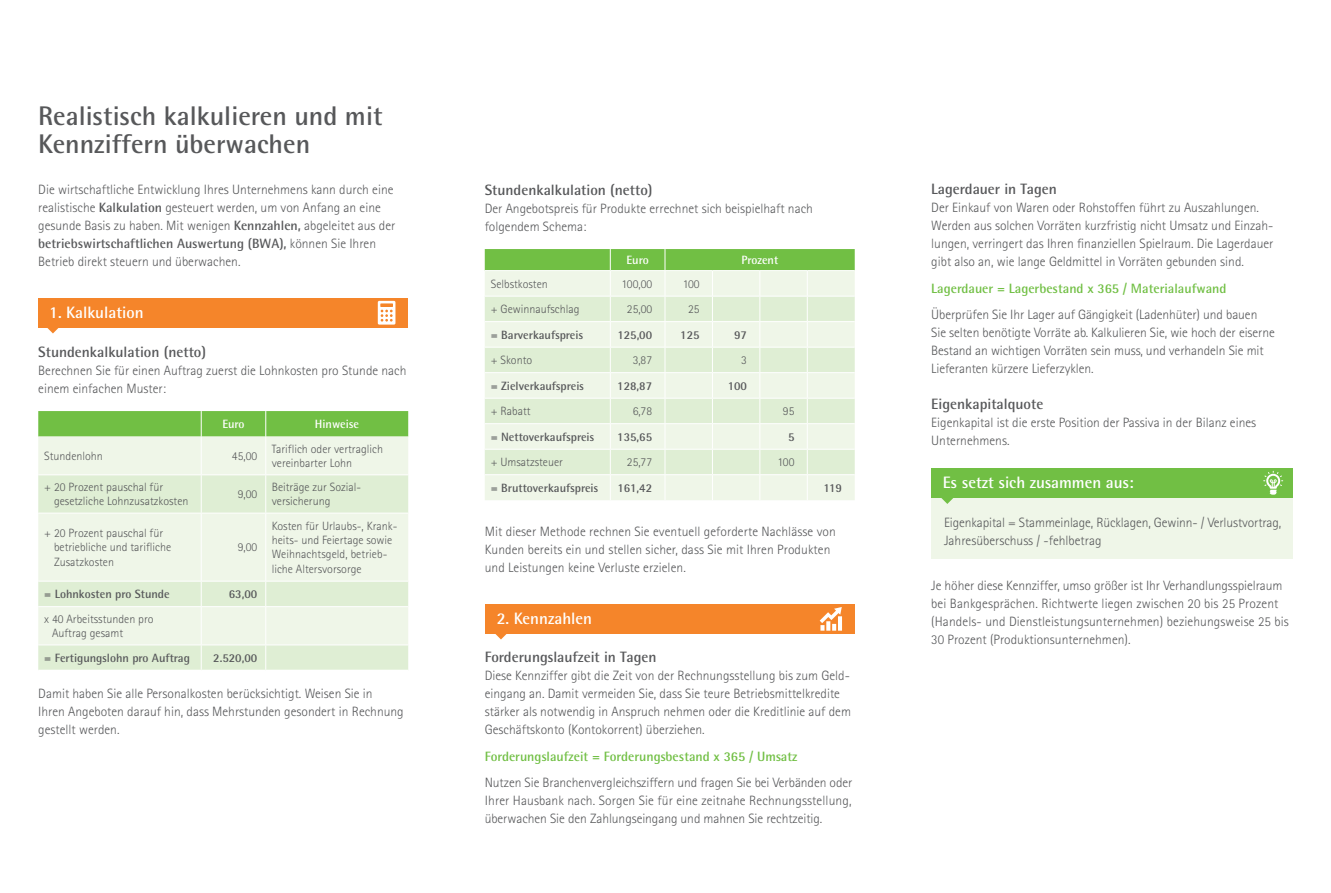
<style>
.page{position:relative;width:1331px;height:893px;background:#fff}
.page>*{position:absolute;margin:0;border:0;box-sizing:border-box;transform-origin:0 0}
.t1{font:700 27px/28.5px "Agfa Rotis Semisans";color:#57585a}
.t2{font:700 16.5px "Agfa Rotis Semisans";color:#fff}
.t3{font:700 15px "Agfa Rotis Semisans";color:#57585a}
.t4{font:300 13.5px/18px "Agfa Rotis Sans Serif";color:#57585a}
.t5{font:700 13.5px "Agfa Rotis Semisans";color:#71bf44}
.t6{font:700 13.5px "Agfa Rotis Semisans";color:#57585a}
.t7{font:300 12px/14.4px "Agfa Rotis Sans Serif";color:#57585a}
.t8{font:700 12px "Agfa Rotis Semisans";color:#57585a}
.t9{font:700 12px "Agfa Rotis Semisans";color:#fff}
.s1{font-family:"Agfa Rotis Semisans";font-weight:700}
.s2{font-family:"Agfa Rotis Sans Serif";font-weight:300}
</style>
<div class="page">
<div style="left:38px;top:437px;width:370px;height:37px;background:#eff6e8"></div>
<svg style="left:38px;top:475px;width:370px;height:195px;background:#e8f2df"></svg>
<svg style="left:38px;top:411px;width:370px;height:26px;background:#75c049"></svg>
<hr style="left:201px;top:437px;width:1px;height:37px;background:#fff">
<hr style="left:265px;top:437px;width:1px;height:37px;background:#fff">
<hr style="left:201px;top:475px;width:1px;height:38px;background:#fff">
<hr style="left:265px;top:475px;width:1px;height:38px;background:#fff">
<hr style="left:201px;top:513px;width:1px;height:68px;background:#fff">
<hr style="left:265px;top:513px;width:1px;height:68px;background:#fff">
<svg style="left:201px;top:582px;width:1px;height:24px"></svg>
<svg style="left:265px;top:582px;width:1px;height:24px"></svg>
<hr style="left:201px;top:607px;width:1px;height:38px;background:#fff">
<hr style="left:265px;top:607px;width:1px;height:38px;background:#fff">
<svg style="left:201px;top:646px;width:1px;height:24px"></svg>
<svg style="left:265px;top:646px;width:1px;height:24px"></svg>
<hr style="left:38px;top:513px;width:163px;height:1px;background:#fff">
<hr style="left:201px;top:513px;width:65px;height:1px;background:#fff">
<hr style="left:266px;top:513px;width:142px;height:1px;background:#fff">
<hr style="left:38px;top:581px;width:163px;height:1px;background:#fff">
<hr style="left:201px;top:581px;width:65px;height:1px;background:#fff">
<hr style="left:266px;top:581px;width:142px;height:1px;background:#fff">
<hr style="left:38px;top:606px;width:163px;height:1px;background:#fff">
<hr style="left:201px;top:606px;width:65px;height:1px;background:#fff">
<hr style="left:266px;top:606px;width:142px;height:1px;background:#fff">
<hr style="left:38px;top:645px;width:163px;height:1px;background:#fff">
<hr style="left:201px;top:645px;width:65px;height:1px;background:#fff">
<hr style="left:266px;top:645px;width:142px;height:1px;background:#fff">
<svg style="left:485px;top:249px;width:370px;height:251px;background:#dfeed3"></svg>
<div style="left:38px;top:298px;width:370px;height:29px;background:#f5852a"></div>
<svg style="left:47px;top:327px;width:12px;height:6px"></svg>
<svg style="left:378px;top:301px;width:17px;height:24px"></svg>
<div style="left:931px;top:498px;width:362px;height:60px;background:#eff6e8"></div>
<div style="left:931px;top:468px;width:361px;height:30px;background:#71bf44"></div>
<svg style="left:941px;top:498px;width:12px;height:6px"></svg>
<svg style="left:1263px;top:471px;width:20px;height:24px"></svg>
<div style="left:485px;top:604px;width:370px;height:29px;background:#f5852a"></div>
<svg style="left:495px;top:633px;width:12px;height:6px"></svg>
<svg style="left:820px;top:607px;width:22px;height:24px"></svg>
<h1 class="t1" style="left:38px;top:101px;width:346px">Realistisch kalkulieren und mit<br>Kennziffern überwachen</h1>
<p class="t4" style="left:38px;top:181px;width:359px">Die wirtschaftliche Entwicklung Ihres Unternehmens kann durch eine realistische <span class="s1">Kalkulation</span> gesteuert werden, um von Anfang an eine gesunde Basis zu haben. Mit wenigen <span class="s1">Kennzahlen,</span> abgeleitet aus der</p>
<p class="t6" style="left:38px;top:236px;width:339px">betriebswirtschaftlichen Auswertung (BWA), <span class="s2">können Sie Ihren</span></p>
<p class="t4" style="left:38px;top:253px;width:204px">Betrieb direkt steuern und überwachen.</p>
<p class="t2" style="left:49px;top:302px;width:96px">1. Kalkulation</p>
<p class="t3" style="left:38px;top:343px;width:169px">Stundenkalkulation (netto)</p>
<p class="t4" style="left:38px;top:361px;width:370px">Berechnen Sie für einen Auftrag zuerst die Lohnkosten pro Stunde nach einem einfachen Muster:</p>
<p class="t9" style="left:222px;top:416px;width:24px">Euro</p>
<p class="t9" style="left:315px;top:416px;width:46px">Hinweise</p>
<p class="t7" style="left:44px;top:449px;width:60px">Stundenlohn</p>
<p class="t7" style="left:232px;top:449px;width:27px">45,00</p>
<p class="t7" style="left:272px;top:441px;width:113px">Tariflich oder vertraglich vereinbarter Lohn</p>
<p class="t7" style="left:54px;top:480px;width:136px;text-indent:-10px">+ 20 Prozent pauschal für gesetzliche Lohnzusatzkosten</p>
<p class="t7" style="left:238px;top:487px;width:21px">9,00</p>
<p class="t7" style="left:272px;top:480px;width:91px">Beiträge zur Sozial&shy;versicherung</p>
<p class="t7" style="left:54px;top:526px;width:119px;text-indent:-10px">+ 20 Prozent pauschal für betriebliche und tarifliche<br>Zusatzkosten</p>
<p class="t7" style="left:272px;top:518px;width:127px">Kosten für Urlaubs-, Krank&shy;heits- und Feiertage sowie<br>Weihnachtsgeld, betrieb&shy;liche Altersvorsorge</p>
<p class="t7" style="left:238px;top:540px;width:21px">9,00</p>
<p class="t8" style="left:44px;top:587px;width:127px">= Lohnkosten pro Stunde</p>
<p class="t8" style="left:229px;top:587px;width:30px">63,00</p>
<p class="t7" style="left:52px;top:611px;width:103px;text-indent:-8px">x 40 Arbeitsstunden pro<br>Auftrag gesamt</p>
<p class="t8" style="left:44px;top:650px;width:147px">= Fertigungslohn pro Auftrag</p>
<p class="t8" style="left:213px;top:650px;width:45px">2.520,00</p>
<p class="t4" style="left:38px;top:684px;width:367px">Damit haben Sie alle Personalkosten berücksichtigt. Weisen Sie in<br>Ihren Angeboten darauf hin, dass Mehrstunden gesondert in Rechnung gestellt werden.</p>
<p class="t3" style="left:485px;top:181px;width:169px">Stundenkalkulation (netto)</p>
<p class="t4" style="left:485px;top:199px;width:330px">Der Angebotspreis für Produkte errechnet sich beispielhaft nach folgendem Schema:</p>
<p class="t9" style="left:626px;top:253px;width:24px">Euro</p>
<p class="t9" style="left:741px;top:253px;width:38px">Prozent</p>
<p class="t7" style="left:491px;top:276px;width:59px">Selbstkosten</p>
<p class="t7" style="left:622px;top:276px;width:32px">100,00</p>
<p class="t7" style="left:683px;top:276px;width:18px">100</p>
<p class="t7" style="left:491px;top:302px;width:90px">+ Gewinnaufschlag</p>
<p class="t7" style="left:627px;top:302px;width:27px">25,00</p>
<p class="t7" style="left:688px;top:302px;width:13px">25</p>
<p class="t8" style="left:491px;top:327px;width:94px">= Barverkaufspreis</p>
<p class="t8" style="left:617px;top:327px;width:36px">125,00</p>
<p class="t8" style="left:680px;top:327px;width:21px">125</p>
<p class="t8" style="left:734px;top:327px;width:14px">97</p>
<p class="t7" style="left:491px;top:353px;width:43px">+ Skonto</p>
<p class="t7" style="left:633px;top:353px;width:21px">3,87</p>
<p class="t7" style="left:741px;top:353px;width:7px">3</p>
<p class="t8" style="left:491px;top:378px;width:95px">= Zielverkaufspreis</p>
<p class="t8" style="left:617px;top:378px;width:36px">128,87</p>
<p class="t8" style="left:728px;top:378px;width:21px">100</p>
<p class="t7" style="left:491px;top:404px;width:41px">+ Rabatt</p>
<p class="t7" style="left:633px;top:404px;width:21px">6,78</p>
<p class="t7" style="left:783px;top:404px;width:13px">95</p>
<p class="t8" style="left:491px;top:429px;width:105px">= Nettoverkaufspreis</p>
<p class="t8" style="left:617px;top:429px;width:36px">135,65</p>
<p class="t8" style="left:788px;top:429px;width:8px">5</p>
<p class="t7" style="left:491px;top:455px;width:74px">+ Umsatzsteuer</p>
<p class="t7" style="left:627px;top:455px;width:27px">25,77</p>
<p class="t7" style="left:778px;top:455px;width:18px">100</p>
<p class="t8" style="left:491px;top:480px;width:109px">= Bruttoverkaufspreis</p>
<p class="t8" style="left:617px;top:480px;width:36px">161,42</p>
<p class="t8" style="left:823px;top:480px;width:20px">119</p>
<p class="t4" style="left:485px;top:522px;width:353px">Mit dieser Methode rechnen Sie eventuell geforderte Nachlässe von<br>Kunden bereits ein und stellen sicher, dass Sie mit Ihren Produkten und Leistungen keine Verluste erzielen.</p>
<p class="t2" style="left:497px;top:608px;width:97px">2. Kennzahlen</p>
<p class="t3" style="left:485px;top:648px;width:173px">Forderungslaufzeit in Tagen</p>
<p class="t4" style="left:485px;top:667px;width:368px">Diese Kennziffer gibt die Zeit von der Rechnungsstellung bis zum Geld&shy;eingang an. Damit vermeiden Sie, dass Sie teure Betriebsmittelkredite stärker als notwendig in Anspruch nehmen oder die Kreditlinie auf dem Geschäftskonto (Kontokorrent) überziehen.</p>
<p class="t5" style="left:485px;top:748px;width:314px">Forderungslaufzeit = Forderungsbestand x 365 / Umsatz</p>
<p class="t4" style="left:485px;top:774px;width:369px;text-align:justify">Nutzen Sie Branchenvergleichsziffern und fragen Sie bei Verbänden oder Ihrer Hausbank nach. Sorgen Sie für eine zeitnahe Rechnungsstellung, überwachen Sie den Zahlungseingang und mahnen Sie rechtzeitig.</p>
<p class="t3" style="left:931px;top:180px;width:127px">Lagerdauer in Tagen</p>
<p class="t4" style="left:931px;top:199px;width:344px">Der Einkauf von Waren oder Rohstoffen führt zu Auszahlungen.<br>Werden aus solchen Vorräten kurzfristig nicht Umsatz und Einzah&shy;lungen, verringert das Ihren finanziellen Spielraum. Die Lagerdauer gibt also an, wie lange Geldmittel in Vorräten gebunden sind.</p>
<p class="t5" style="left:931px;top:280px;width:297px">Lagerdauer = Lagerbestand x 365 / Materialaufwand</p>
<p class="t4" style="left:931px;top:306px;width:345px">Überprüfen Sie Ihr Lager auf Gängigkeit (Ladenhüter) und bauen Sie selten benötigte Vorräte ab. Kalkulieren Sie, wie hoch der eiserne Bestand an wichtigen Vorräten sein muss, und verhandeln Sie mit Lieferanten kürzere Lieferzyklen.</p>
<p class="t3" style="left:931px;top:395px;width:114px">Eigenkapitalquote</p>
<p class="t4" style="left:931px;top:414px;width:326px">Eigenkapital ist die erste Position der Passiva in der Bilanz eines<br>Unternehmens.</p>
<p class="t2" style="left:943px;top:473px;width:192px">Es setzt sich zusammen aus:</p>
<p class="t4" style="left:944px;top:513px;width:339px">Eigenkapital = Stammeinlage, Rücklagen, Gewinn- / Verlustvortrag,<br>Jahresüberschuss / -fehlbetrag</p>
<p class="t4" style="left:931px;top:576px;width:359px">Je höher diese Kennziffer, umso größer ist Ihr Verhandlungsspielraum bei Bankgesprächen. Richtwerte liegen zwischen 20 bis 25 Prozent (Handels- und Dienstleistungsunternehmen) beziehungsweise 25 bis 30 Prozent (Produktionsunternehmen).</p>
</div>
